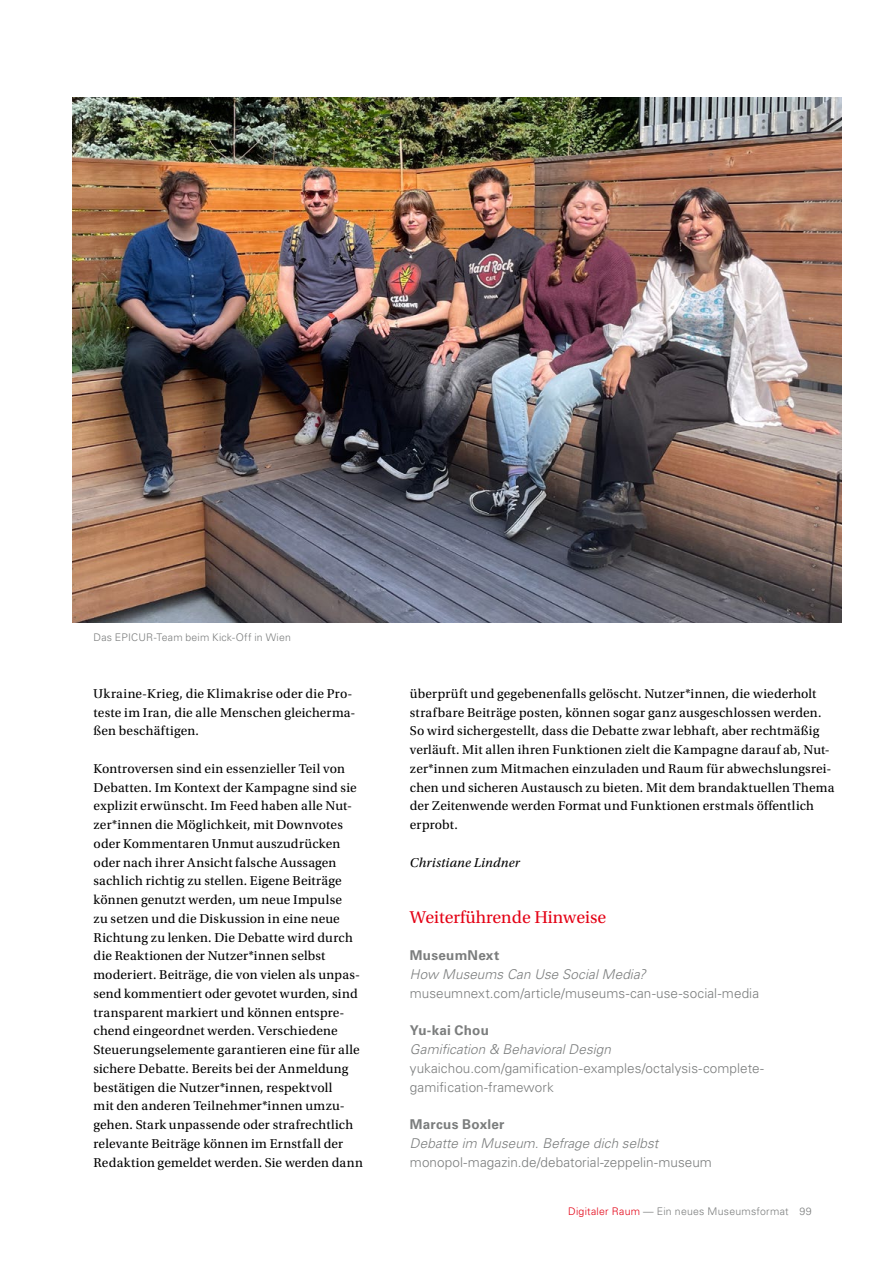
<style>
.page{position:relative;width:893px;height:1263px;background:#fff}
.page>*{position:absolute;margin:0;border:0;box-sizing:border-box;transform-origin:0 0}
.Seite_S_H3{font:18px "Utopia Std";color:#e40316}
.Seite_S_copy{font:13.5px/18.8px "Utopia Std";letter-spacing:.01em;color:#000}
.Infokasten_Info_-_copy{font:300 13.5px/18.8px "Univers LT Std";letter-spacing:.005em;color:#7b7d7d}
.Infokasten_Info_H3{font:700 13.5px "Univers LT Std";letter-spacing:.02em;color:#7b7d7d}
.Seite_S_Autor{font:italic 13.5px "Utopia Std";letter-spacing:.015em;color:#000}
.t1{font:300 10.5px "Univers LT Std";letter-spacing:.02em;color:#7b7d7d}
.s1{font-style:italic}
.s2{color:#e40316}
</style>
<div class="page">
<img style="left:72px;top:98px;width:770px;height:524px">
<p class="t1" style="left:94px;top:631px;width:199px">Das EPICUR-Team beim Kick-Off in Wien</p>
<p class="Seite_S_copy" style="left:94px;top:684px;width:264px">Ukraine-Krieg, die Klimakrise oder die Pro&shy;teste im Iran, die alle Menschen gleicherma&shy;ßen beschäftigen.</p>
<p class="Seite_S_copy" style="left:94px;top:759px;width:271px">Kontroversen sind ein essenzieller Teil von Debatten. Im Kontext der Kampagne sind sie explizit erwünscht. Im Feed haben alle Nut&shy;zer*innen die Möglichkeit, mit Downvotes oder Kommentaren Unmut auszudrücken oder nach ihrer Ansicht falsche Aussagen sachlich richtig zu stellen. Eigene Beiträge können genutzt werden, um neue Impulse<br>zu setzen und die Diskussion in eine neue Richtung zu lenken. Die Debatte wird durch die Reaktionen der Nutzer*innen selbst moderiert. Beiträge, die von vielen als unpas&shy;send kommentiert oder gevotet wurden, sind transparent markiert und können entspre&shy;chend eingeordnet werden. Verschiedene Steuerungselemente garantieren eine für alle sichere Debatte. Bereits bei der Anmeldung bestätigen die Nutzer*innen, respektvoll<br>mit den anderen Teilnehmer*innen umzu&shy;gehen. Stark unpassende oder strafrechtlich relevante Beiträge können im Ernstfall der Redaktion gemeldet werden. Sie werden dann</p>
<p class="Seite_S_copy" style="left:410px;top:684px;width:426px">überprüft und gegebenenfalls gelöscht. Nutzer*innen, die wiederholt strafbare Beiträge posten, können sogar ganz ausgeschlossen werden.<br>So wird sichergestellt, dass die Debatte zwar lebhaft, aber rechtmäßig verläuft. Mit allen ihren Funktionen zielt die Kampagne darauf ab, Nut&shy;zer*innen zum Mitmachen einzuladen und Raum für abwechslungsrei&shy;chen und sicheren Austausch zu bieten. Mit dem brandaktuellen Thema der Zeitenwende werden Format und Funktionen erstmals öffentlich erprobt.</p>
<p class="Seite_S_Autor" style="left:410px;top:855px;width:111px">Christiane Lindner</p>
<h2 class="Seite_S_H3" style="left:410px;top:907px;width:198px">Weiterführende Hinweise</h2>
<h3 class="Infokasten_Info_H3" style="left:410px;top:948px;width:91px">MuseumNext</h3>
<p class="Infokasten_Info_-_copy" style="left:410px;top:965px;width:351px"><span class="s1">How Museums Can Use Social Media? </span>museumnext.com/article/museums-can-use-social-media</p>
<h3 class="Infokasten_Info_H3" style="left:410px;top:1023px;width:81px">Yu-kai Chou</h3>
<p class="Infokasten_Info_-_copy" style="left:410px;top:1040px;width:355px"><span class="s1">Gamification &amp; Behavioral Design </span>yukaichou.com/gamification-examples/octalysis-complete&shy;gamification-framework</p>
<h3 class="Infokasten_Info_H3" style="left:410px;top:1116px;width:96px">Marcus Boxler</h3>
<p class="Infokasten_Info_-_copy" style="left:410px;top:1134px;width:304px"><span class="s1">Debatte im Museum. Befrage dich selbst </span>monopol-magazin.de/debatorial-zeppelin-museum</p>
<p class="t1" style="left:568px;top:1205px;width:245px"><span class="s2">Digitaler Raum</span> — Ein neues Museumsformat 99</p>
</div>
